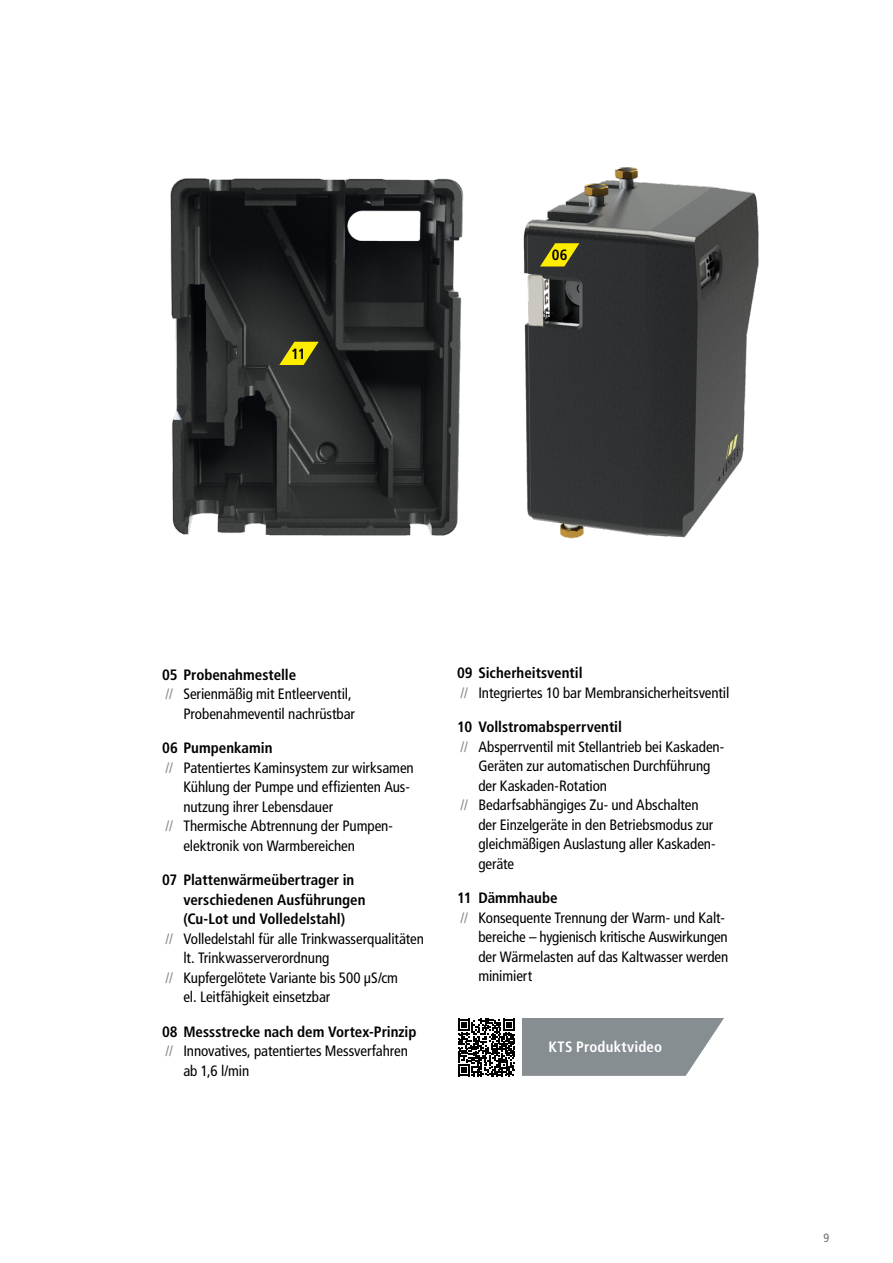
<style>
.page{position:relative;width:893px;height:1263px;background:#fff}
.page>*{position:absolute;margin:0;border:0;box-sizing:border-box;transform-origin:0 0}
.t1{font:condensed 15px/19.5px "Frutiger LT Com";letter-spacing:-.005em;color:#000}
.Fließtext_am_Grundli{font:700 condensed 15px/19.5px "Frutiger LT Com";color:#000}
.Fließtext{font:700 condensed 15px "Frutiger LT Com";letter-spacing:.01em;color:#fff}
.t2{font:700 condensed 14.85px "Frutiger LT Com";color:#000}
.t3{font:condensed 12px "Frutiger LT Com";color:#706f6f}
.s1{color:#878e91}
</style>
<div class="page">
<svg style="left:458px;top:1018px;width:266px;height:58px"></svg>
<img style="left:170px;top:178px;width:294px;height:358px">
<svg style="left:279px;top:342px;width:40px;height:23px"></svg>
<img style="left:523px;top:167px;width:236px;height:372px">
<svg style="left:540px;top:243px;width:39px;height:23px"></svg>
<p class="t2" style="left:291px;top:345px;width:16px">11</p>
<p class="t2" style="left:552px;top:246px;width:17px">06</p>
<p class="Fließtext_am_Grundli" style="left:162px;top:664px;width:136px">05 Probenahmestelle</p>
<p class="t1" style="left:166px;top:684px;width:191px;text-align:right"><span class="s1">//</span> Serienmäßig mit Entleerventil,<br>Probenahmeventil nachrüstbar</p>
<p class="Fließtext_am_Grundli" style="left:162px;top:738px;width:112px">06 Pumpenkamin</p>
<p class="t1" style="left:183px;top:757px;width:232px;text-indent:-18px"><span class="s1">//</span> Patentiertes Kaminsystem zur wirksamen<br>Kühlung der Pumpe und effizienten Aus&shy;nutzung ihrer Lebensdauer</p>
<p class="t1" style="left:183px;top:816px;width:211px;text-indent:-18px"><span class="s1">//</span> Thermische Abtrennung der Pumpen&shy;elektronik von Warmbereichen</p>
<p class="Fließtext_am_Grundli" style="left:183px;top:870px;width:184px;text-indent:-21px">07 Plattenwärmeübertrager in verschiedenen Ausführungen (Cu-Lot und Volledelstahl)</p>
<p class="t1" style="left:183px;top:928px;width:242px;text-indent:-18px"><span class="s1">//</span> Volledelstahl für alle Trinkwasserqualitäten lt. Trinkwasserverordnung</p>
<p class="t1" style="left:183px;top:967px;width:216px;text-indent:-18px"><span class="s1">//</span> Kupfergelötete Variante bis 500 µS/cm el. Leitfähigkeit einsetzbar</p>
<p class="Fließtext_am_Grundli" style="left:162px;top:1021px;width:256px">08 Messstrecke nach dem Vortex-Prinzip</p>
<p class="t1" style="left:183px;top:1041px;width:226px;text-indent:-18px"><span class="s1">//</span> Innovatives, patentiertes Messverfahren ab 1,6 l/min</p>
<p class="Fließtext_am_Grundli" style="left:457px;top:663px;width:127px">09 Sicherheitsventil</p>
<p class="t1" style="left:461px;top:682px;width:270px"><span class="s1">//</span> Integriertes 10 bar Membransicherheitsventil</p>
<p class="Fließtext_am_Grundli" style="left:457px;top:717px;width:166px">10 Vollstromabsperrventil</p>
<p class="t1" style="left:478px;top:736px;width:247px;text-indent:-18px"><span class="s1">//</span> Absperrventil mit Stellantrieb bei Kaskaden-<br>Geräten zur automatischen Durchführung der Kaskaden-Rotation</p>
<p class="t1" style="left:478px;top:795px;width:239px;text-indent:-18px"><span class="s1">//</span> Bedarfsabhängiges Zu- und Abschalten der Einzelgeräte in den Betriebsmodus zur gleichmäßigen Auslastung aller Kaskaden&shy;geräte</p>
<p class="Fließtext_am_Grundli" style="left:457px;top:888px;width:102px">11 Dämmhaube</p>
<p class="t1" style="left:478px;top:907px;width:252px;text-indent:-18px"><span class="s1">//</span> Konsequente Trennung der Warm- und Kalt&shy;bereiche – hygienisch kritische Auswirkungen der Wärmelasten auf das Kaltwasser werden minimiert</p>
<p class="Fließtext" style="left:549px;top:1037px;width:115px">KTS Produktvideo</p>
<p class="t3" style="left:823px;top:1230px;width:7px">9</p>
</div>
